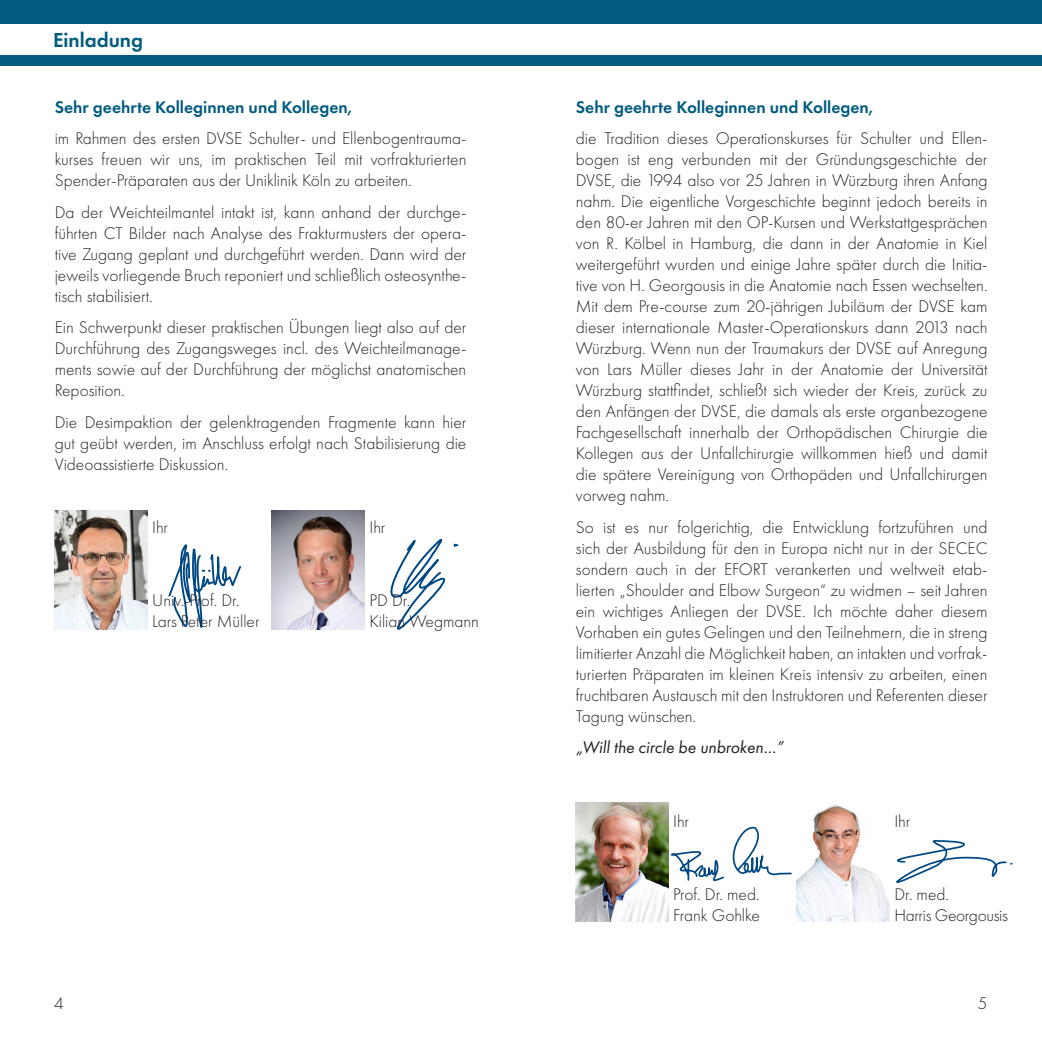
<style>
.page{position:relative;width:1042px;height:1042px;background:#fff}
.page>*{position:absolute;margin:0;border:0;box-sizing:border-box;transform-origin:0 0}
.Headline{font:600 21px "Futura PT";color:#005b7f}
.Fließtext{font:300 17.5px/21px "Futura PT";color:#231f20;text-align:justify}
.Headline-2{font:600 17.5px "Futura PT";color:#005b7f}
.Fließtext-2{font:italic 17.5px "Futura PT";color:#231f20}
.Fließtext-3{font:300 17.5px/21px "Futura PT";letter-spacing:-.02em;color:#231f20}
</style>
<div class="page">
<div style="left:0;top:0;width:1042px;height:65px;background:#005b7f"></div>
<div style="left:0;top:24px;width:1042px;height:31px;background:#fff"></div>
<img style="left:272px;top:510px;width:93px;height:119px">
<img style="left:55px;top:510px;width:92px;height:119px">
<img style="left:575px;top:802px;width:93px;height:119px">
<img style="left:797px;top:805px;width:92px;height:116px">
<svg style="left:671px;top:827px;width:121px;height:54px"></svg>
<svg style="left:390px;top:539px;width:69px;height:91px"></svg>
<svg style="left:168px;top:544px;width:73px;height:84px"></svg>
<svg style="left:896px;top:839px;width:116px;height:44px"></svg>
<p class="Headline" style="left:53px;top:27px;width:91px">Einladung</p>
<p class="Headline-2" style="left:55px;top:96px;width:299px">Sehr geehrte Kolleginnen und Kollegen,</p>
<p class="Fließtext" style="left:55px;top:128px;width:413px">im Rahmen des ersten DVSE Schulter- und Ellenbogentrauma&shy;kurses freuen wir uns, im praktischen Teil mit vorfrakturierten Spender-Präparaten aus der Uniklinik Köln zu arbeiten.</p>
<p class="Fließtext" style="left:55px;top:201px;width:413px">Da der Weichteilmantel intakt ist, kann anhand der durchge&shy;führten CT Bilder nach Analyse des Frakturmusters der opera&shy;tive Zugang geplant und durchgeführt werden. Dann wird der jeweils vorliegende Bruch reponiert und schließlich osteosynthe&shy;tisch stabilisiert.</p>
<p class="Fließtext" style="left:55px;top:317px;width:413px">Ein Schwerpunkt dieser praktischen Übungen liegt also auf der Durchführung des Zugangsweges incl. des Weichteilmanage&shy;ments sowie auf der Durchführung der möglichst anatomischen Reposition.</p>
<p class="Fließtext" style="left:55px;top:411px;width:413px">Die Desimpaktion der gelenktragenden Fragmente kann hier gut geübt werden, im Anschluss erfolgt nach Stabilisierung die Videoassistierte Diskussion.</p>
<p class="Fließtext" style="left:152px;top:516px;width:17px">Ihr</p>
<p class="Fließtext" style="left:152px;top:590px;width:109px">Univ.-Prof. Dr.<br>Lars Peter Müller</p>
<p class="Fließtext" style="left:369px;top:516px;width:17px">Ihr</p>
<p class="Fließtext" style="left:369px;top:590px;width:111px">PD Dr.<br>Kilian Wegmann</p>
<p class="Headline-2" style="left:576px;top:96px;width:299px">Sehr geehrte Kolleginnen und Kollegen,</p>
<p class="Fließtext" style="left:576px;top:128px;width:413px">die Tradition dieses Operationskurses für Schulter und Ellen&shy;bogen ist eng verbunden mit der Gründungsgeschichte der DVSE, die 1994 also vor 25 Jahren in Würzburg ihren Anfang nahm. Die eigentliche Vorgeschichte beginnt jedoch bereits in den 80-er Jahren mit den OP-Kursen und Werkstattgesprächen von R. Kölbel in Hamburg, die dann in der Anatomie in Kiel weitergeführt wurden und einige Jahre später durch die Initia&shy;tive von H. Georgousis in die Anatomie nach Essen wechselten.<br>Mit dem Pre-course zum 20-jährigen Jubiläum der DVSE kam dieser internationale Master-Operationskurs dann 2013 nach Würzburg. Wenn nun der Traumakurs der DVSE auf Anregung von Lars Müller dieses Jahr in der Anatomie der Universität Würzburg stattfindet, schließt sich wieder der Kreis, zurück zu den Anfängen der DVSE, die damals als erste organbezogene Fachgesellschaft innerhalb der Orthopädischen Chirurgie die Kollegen aus der Unfallchirurgie willkommen hieß und damit die spätere Vereinigung von Orthopäden und Unfallchirurgen vorweg nahm.</p>
<p class="Fließtext" style="left:576px;top:516px;width:413px">So ist es nur folgerichtig, die Entwicklung fortzuführen und sich der Ausbildung für den in Europa nicht nur in der SECEC sondern auch in der EFORT verankerten und weltweit etab&shy;lierten „Shoulder and Elbow Surgeon“ zu widmen – seit Jahren ein wichtiges Anliegen der DVSE. Ich möchte daher diesem Vorhaben ein gutes Gelingen und den Teilnehmern, die in streng limitierter Anzahl die Möglichkeit haben, an intakten und vorfrak&shy;turierten Präparaten im kleinen Kreis intensiv zu arbeiten, einen fruchtbaren Austausch mit den Instruktoren und Referenten dieser Tagung wünschen.</p>
<p class="Fließtext-2" style="left:576px;top:737px;width:209px">„Will the circle be unbroken…”</p>
<p class="Fließtext" style="left:673px;top:810px;width:17px">Ihr</p>
<p class="Fließtext" style="left:673px;top:884px;width:88px">Prof. Dr. med.<br>Frank Gohlke</p>
<p class="Fließtext" style="left:894px;top:810px;width:17px">Ihr</p>
<p class="Fließtext-3" style="left:894px;top:884px;width:115px">Dr. med.<br>Harris Georgousis</p>
<p class="Fließtext" style="left:54px;top:993px;width:11px">4</p>
<p class="Fließtext" style="left:978px;top:993px;width:11px">5</p>
</div>
